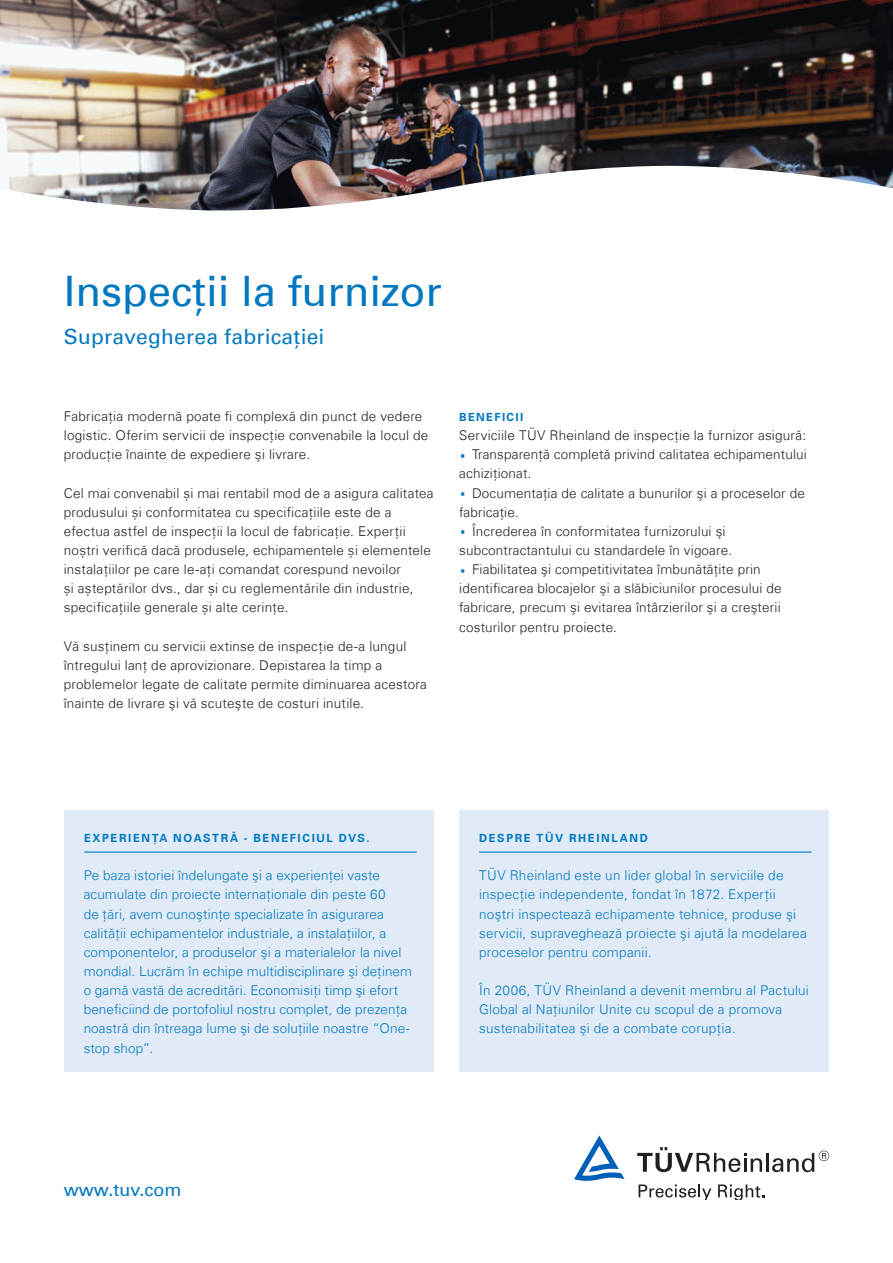
<style>
.page{position:relative;width:893px;height:1263px;background:#fff}
.page>*{position:absolute;margin:0;border:0;box-sizing:border-box;transform-origin:0 0}
._01_Headline{font:42px "Univers Com 55 Roman";color:#0078c0}
._02_Subheadline___In{font:21px "Univers Com 55 Roman";letter-spacing:.01em;color:#0078c0}
.t1{font:18px "Univers Com 55 Roman";color:#0078c0}
._03_Copy{font:300 13.5px/19.2px "Univers Com 45";letter-spacing:.01em;color:#231f20}
._03_Copy-2{font:300 13.5px/19.2px "Univers Com 45";letter-spacing:.01em;color:#0078c0}
._04_Copyheadline{font:300 13.5px "Univers Com 45";letter-spacing:.015em;color:#231f20}
._04_Copyheadline-2{font:700 11.25px "Univers Com 65";letter-spacing:.145em;color:#0078c0}
._04_Copyheadline-3{font:700 11.25px "Univers Com 65";letter-spacing:.12em;color:#0078c0}
.s1{font-family:"Univers Com 55 Roman";font-weight:400;font-size:27px;color:#0078c0}
</style>
<div class="page">
<svg style="left:639px;top:1184px;width:72px;height:15px"></svg>
<svg style="left:718px;top:1184px;width:46px;height:15px"></svg>
<svg style="left:637px;top:1147px;width:125px;height:25px"></svg>
<hr style="left:766px;top:1153px;width:3px;height:19px;background:#231f20">
<svg style="left:772px;top:1150px;width:57px;height:22px"></svg>
<svg style="left:574px;top:1135px;width:51px;height:46px"></svg>
<img style="left:0;top:0;width:893px;height:210px">
<div style="left:64px;top:810px;width:370px;height:261px;background:#e1ebf7"></div>
<hr style="left:84px;top:851px;width:333px;height:2px;background:#0078c0">
<div style="left:459px;top:810px;width:370px;height:261px;background:#e1ebf7"></div>
<hr style="left:479px;top:851px;width:333px;height:2px;background:#0078c0">
<p class="_01_Headline" style="left:64px;top:266px;width:380px">Inspecții la furnizor</p>
<p class="_02_Subheadline___In" style="left:64px;top:324px;width:262px">Supravegherea fabricaţiei</p>
<p class="_03_Copy" style="left:64px;top:407px;width:366px">Fabricația modernă poate fi complexă din punct de vedere logistic. Oferim servicii de inspecţie convenabile la locul de producţie înainte de expediere şi livrare.</p>
<p class="_03_Copy" style="left:64px;top:483px;width:371px">Cel mai convenabil și mai rentabil mod de a asigura calitatea produsului și conformitatea cu specificațiile este de a efectua astfel de inspecţii la locul de fabricaţie. Experții noștri verifică dacă produsele, echipamentele și elementele instalațiilor pe care le-ați comandat corespund nevoilor<br>și așteptărilor dvs., dar și cu reglementările din industrie, specificațiile generale și alte cerințe.</p>
<p class="_03_Copy" style="left:64px;top:636px;width:365px">Vă susţinem cu servicii extinse de inspecţie de-a lungul întregului lanţ de aprovizionare. Depistarea la timp a problemelor legate de calitate permite diminuarea acestora înainte de livrare şi vă scuteşte de costuri inutile.</p>
<p class="_04_Copyheadline-3" style="left:459px;top:410px;width:66px">BENEFICII</p>
<p class="_04_Copyheadline" style="left:459px;top:427px;width:348px">Serviciile TÜV Rheinland de inspecție la furnizor asigură:</p>
<p class="_03_Copy" style="left:459px;top:445px;width:349px"><span class="s1">·</span> Transparenţă completă privind calitatea echipamentului achiziţionat.</p>
<p class="_03_Copy" style="left:459px;top:483px;width:347px"><span class="s1">·</span> Documentaţia de calitate a bunurilor şi a proceselor de fabricaţie.</p>
<p class="_03_Copy" style="left:459px;top:521px;width:274px"><span class="s1">·</span> Încrederea în conformitatea furnizorului şi subcontractantului cu standardele în vigoare.</p>
<p class="_03_Copy" style="left:459px;top:560px;width:324px"><span class="s1">·</span> Fiabilitatea şi competitivitatea îmbunătăţite prin identificarea blocajelor şi a slăbiciunilor procesului de fabricare, precum şi evitarea întârzierilor şi a creşterii costurilor pentru proiecte.</p>
<p class="_04_Copyheadline-2" style="left:84px;top:831px;width:287px">EXPERIENŢA NOASTRĂ - BENEFICIUL DVS.</p>
<p class="_03_Copy-2" style="left:84px;top:866px;width:330px">Pe baza istoriei îndelungate şi a experienţei vaste acumulate din proiecte internaţionale din peste 60<br>de ţări, avem cunoştinţe specializate în asigurarea calităţii echipamentelor industriale, a instalaţiilor, a componentelor, a produselor şi a materialelor la nivel mondial. Lucrăm în echipe multidisciplinare şi deţinem o gamă vastă de acreditări. Economisiţi timp şi efort beneficiind de portofoliul nostru complet, de prezenţa noastră din întreaga lume şi de soluţiile noastre “One&shy;stop shop”.</p>
<p class="_04_Copyheadline-2" style="left:479px;top:831px;width:170px">DESPRE TÜV RHEINLAND</p>
<p class="_03_Copy-2" style="left:479px;top:866px;width:329px">TÜV Rheinland este un lider global în serviciile de inspecţie independente, fondat în 1872. Experţii noştri inspectează echipamente tehnice, produse şi servicii, supraveghează proiecte şi ajută la modelarea proceselor pentru companii.</p>
<p class="_03_Copy-2" style="left:479px;top:981px;width:331px">În 2006, TÜV Rheinland a devenit membru al Pactului<br>Global al Naţiunilor Unite cu scopul de a promova sustenabilitatea şi de a combate corupţia.</p>
<h3 class="t1" style="left:64px;top:1178px;width:119px">www.tuv.com</h3>
</div>
